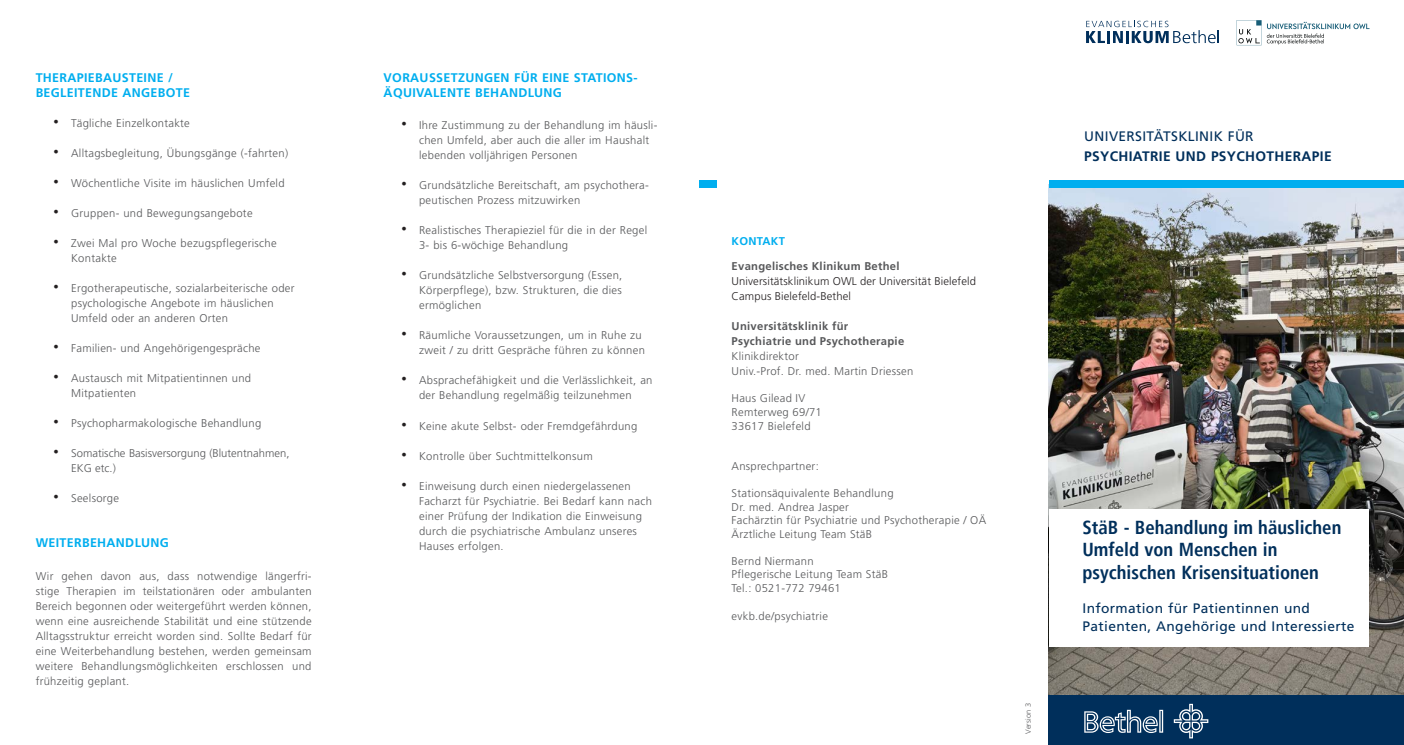
<style>
.page{position:relative;width:1404px;height:745px;background:#fff}
.page>*{position:absolute;margin:0;border:0;box-sizing:border-box;transform-origin:0 0}
.t1{font:700 condensed 18.75px/22.5px "Frutiger LT Pro";color:#002f5b}
.t2{font:13.75px/18px "Frutiger LT Std";letter-spacing:.025em;color:#002f5b}
.t3{font:700 13.75px "Frutiger LT Std";letter-spacing:.025em;color:#002f5b}
.t4{font:700 12.5px/15px "Frutiger LT Std";letter-spacing:.025em;color:#00aeef}
.t5{font:300 11.25px/15px "Frutiger LT Std";letter-spacing:.025em;color:#57585a}
.t6{font:700 11.25px/15px "Frutiger LT Std";letter-spacing:.025em;color:#57585a}
.t7{font:300 11.25px "Frutiger LT Std";letter-spacing:.01em;color:#231f20}
.t8{font:300 11.25px/15px "Frutiger LT Std";color:#57585a}
.t9{font:700 11.25px "Frutiger LT Std";letter-spacing:.025em;color:#00aeef}
.t10{font:300 7.5px "Frutiger LT Std";letter-spacing:.025em;color:#57585a}
.s1{font-family:"Arial";font-weight:400;font-size:15px;color:#231f20}
</style>
<div class="page">
<img style="left:1048px;top:188px;width:355px;height:506px">
<div style="left:1048px;top:508px;width:320px;height:138px;background:#fff"></div>
<div style="left:1048px;top:694px;width:355px;height:50px;background:#002f5b"></div>
<div style="left:1049px;top:181px;width:354px;height:7px;background:#00aeef"></div>
<svg style="left:1173px;top:703px;width:35px;height:35px"></svg>
<svg style="left:1084px;top:709px;width:78px;height:23px"></svg>
<div style="left:699px;top:181px;width:18px;height:7px;background:#00aeef"></div>
<svg style="left:1086px;top:21px;width:132px;height:22px"></svg>
<svg style="left:1236px;top:20px;width:133px;height:25px"></svg>
<p class="t4" style="left:36px;top:70px;width:139px">THERAPIEBAUSTEINE /</p>
<p class="t4" style="left:36px;top:85px;width:156px">BEGLEITENDE ANGEBOTE</p>
<p class="t5" style="left:53px;top:115px;width:138px"><span class="s1">•</span> Tägliche Einzelkontakte</p>
<p class="t5" style="left:53px;top:145px;width:236px"><span class="s1">•</span> Alltagsbegleitung, Übungsgänge (-fahrten)</p>
<p class="t5" style="left:53px;top:175px;width:233px"><span class="s1">•</span> Wöchentliche Visite im häuslichen Umfeld</p>
<p class="t5" style="left:53px;top:205px;width:201px"><span class="s1">•</span> Gruppen- und Bewegungsangebote</p>
<p class="t5" style="left:71px;top:235px;width:207px;text-indent:-18px"><span class="s1">•</span> Zwei Mal pro Woche bezugspflegerische<br>Kontakte</p>
<p class="t5" style="left:71px;top:280px;width:225px;text-indent:-18px"><span class="s1">•</span> Ergotherapeutische, sozialarbeiterische oder psychologische Angebote im häuslichen<br>Umfeld oder an anderen Orten</p>
<p class="t5" style="left:53px;top:340px;width:209px"><span class="s1">•</span> Familien- und Angehörigengespräche</p>
<p class="t5" style="left:71px;top:370px;width:181px;text-indent:-18px"><span class="s1">•</span> Austausch mit Mitpatientinnen und<br>Mitpatienten</p>
<p class="t5" style="left:53px;top:415px;width:209px"><span class="s1">•</span> Psychopharmakologische Behandlung</p>
<p class="t8" style="left:71px;top:445px;width:220px;text-indent:-18px"><span class="s1">•</span> Somatische Basisversorgung (Blutentnahmen,<br>EKG etc.)</p>
<p class="t5" style="left:53px;top:490px;width:67px"><span class="s1">•</span> Seelsorge</p>
<p class="t4" style="left:36px;top:535px;width:135px">WEITERBEHANDLUNG</p>
<p class="t5" style="left:36px;top:568px;width:277px;text-align:justify">Wir gehen davon aus, dass notwendige längerfri&shy;stige Therapien im teilstationären oder ambulanten Bereich begonnen oder weitergeführt werden können, wenn eine ausreichende Stabilität und eine stützende Alltagsstruktur erreicht worden sind. Sollte Bedarf für eine Weiterbehandlung bestehen, werden gemeinsam weitere Behandlungsmöglichkeiten erschlossen und frühzeitig geplant.</p>
<p class="t4" style="left:383px;top:70px;width:255px">VORAUSSETZUNGEN FÜR EINE STATIONS-<br>ÄQUIVALENTE BEHANDLUNG</p>
<p class="t5" style="left:419px;top:118px;width:240px;text-indent:-18px"><span class="s1">•</span> Ihre Zustimmung zu der Behandlung im häusli&shy;chen Umfeld, aber auch die aller im Haushalt lebenden volljährigen Personen</p>
<p class="t5" style="left:419px;top:178px;width:231px;text-indent:-18px"><span class="s1">•</span> Grundsätzliche Bereitschaft, am psychothera&shy;peutischen Prozess mitzuwirken</p>
<p class="t5" style="left:419px;top:223px;width:229px;text-indent:-18px"><span class="s1">•</span> Realistisches Therapieziel für die in der Regel<br>3- bis 6-wöchige Behandlung</p>
<p class="t5" style="left:419px;top:268px;width:205px;text-align:justify;text-indent:-18px"><span class="s1">•</span> Grundsätzliche Selbstversorgung (Essen, Körperpflege), bzw. Strukturen, die dies ermöglichen</p>
<p class="t5" style="left:401px;top:328px;width:245px;text-align:right"><span class="s1">•</span> Räumliche Voraussetzungen, um in Ruhe zu zweit / zu dritt Gespräche führen zu können</p>
<p class="t5" style="left:401px;top:373px;width:253px;text-align:center"><span class="s1">•</span> Absprachefähigkeit und die Verlässlichkeit, an der Behandlung regelmäßig teilzunehmen</p>
<p class="t5" style="left:401px;top:418px;width:237px"><span class="s1">•</span> Keine akute Selbst- oder Fremdgefährdung</p>
<p class="t5" style="left:401px;top:448px;width:193px"><span class="s1">•</span> Kontrolle über Suchtmittelkonsum</p>
<p class="t5" style="left:419px;top:478px;width:234px;text-indent:-18px"><span class="s1">•</span> Einweisung durch einen niedergelassenen Facharzt für Psychiatrie. Bei Bedarf kann nach einer Prüfung der Indikation die Einweisung durch die psychiatrische Ambulanz unseres Hauses erfolgen.</p>
<p class="t9" style="left:731px;top:234px;width:55px">KONTAKT</p>
<p class="t6" style="left:731px;top:259px;width:169px">Evangelisches Klinikum Bethel</p>
<p class="t7" style="left:731px;top:275px;width:246px">Universitätsklinikum OWL der Universität Bielefeld</p>
<p class="t7" style="left:731px;top:290px;width:121px">Campus Bielefeld-Bethel</p>
<p class="t6" style="left:731px;top:319px;width:174px">Universitätsklinik für<br>Psychiatrie und Psychotherapie</p>
<p class="t5" style="left:731px;top:349px;width:69px">Klinikdirektor</p>
<p class="t5" style="left:731px;top:364px;width:183px">Univ.-Prof. Dr. med. Martin Driessen</p>
<p class="t5" style="left:731px;top:391px;width:75px">Haus Gilead IV</p>
<p class="t5" style="left:731px;top:404px;width:92px">Remterweg 69/71</p>
<p class="t5" style="left:731px;top:418px;width:80px">33617 Bielefeld</p>
<p class="t5" style="left:731px;top:458px;width:89px">Ansprechpartner:</p>
<p class="t5" style="left:731px;top:485px;width:163px">Stationsäquivalente Behandlung</p>
<p class="t5" style="left:731px;top:499px;width:119px">Dr. med. Andrea Jasper</p>
<p class="t5" style="left:731px;top:512px;width:256px">Fachärztin für Psychiatrie und Psychotherapie / OÄ</p>
<p class="t5" style="left:731px;top:526px;width:142px">Ärztliche Leitung Team StäB</p>
<p class="t5" style="left:731px;top:553px;width:84px">Bernd Niermann</p>
<p class="t5" style="left:731px;top:566px;width:158px">Pflegerische Leitung Team StäB</p>
<p class="t5" style="left:731px;top:580px;width:111px">Tel.: 0521-772 79461</p>
<p class="t5" style="left:731px;top:608px;width:98px">evkb.de/psychiatrie</p>
<p class="t10" style="left:1023px;top:733px;width:33px;rotate:-90deg">Version 3</p>
<p class="t2" style="left:1084px;top:127px;width:171px">UNIVERSITÄTSKLINIK FÜR</p>
<p class="t3" style="left:1084px;top:148px;width:249px">PSYCHIATRIE UND PSYCHOTHERAPIE</p>
<p class="t1" style="left:1082px;top:515px;width:260px">StäB - Behandlung im häuslichen<br>Umfeld von Menschen in</p>
<p class="t1" style="left:1082px;top:560px;width:238px">psychischen Krisensituationen</p>
<p class="t2" style="left:1082px;top:599px;width:273px">Information für Patientinnen und<br>Patienten, Angehörige und Interessierte</p>
</div>
